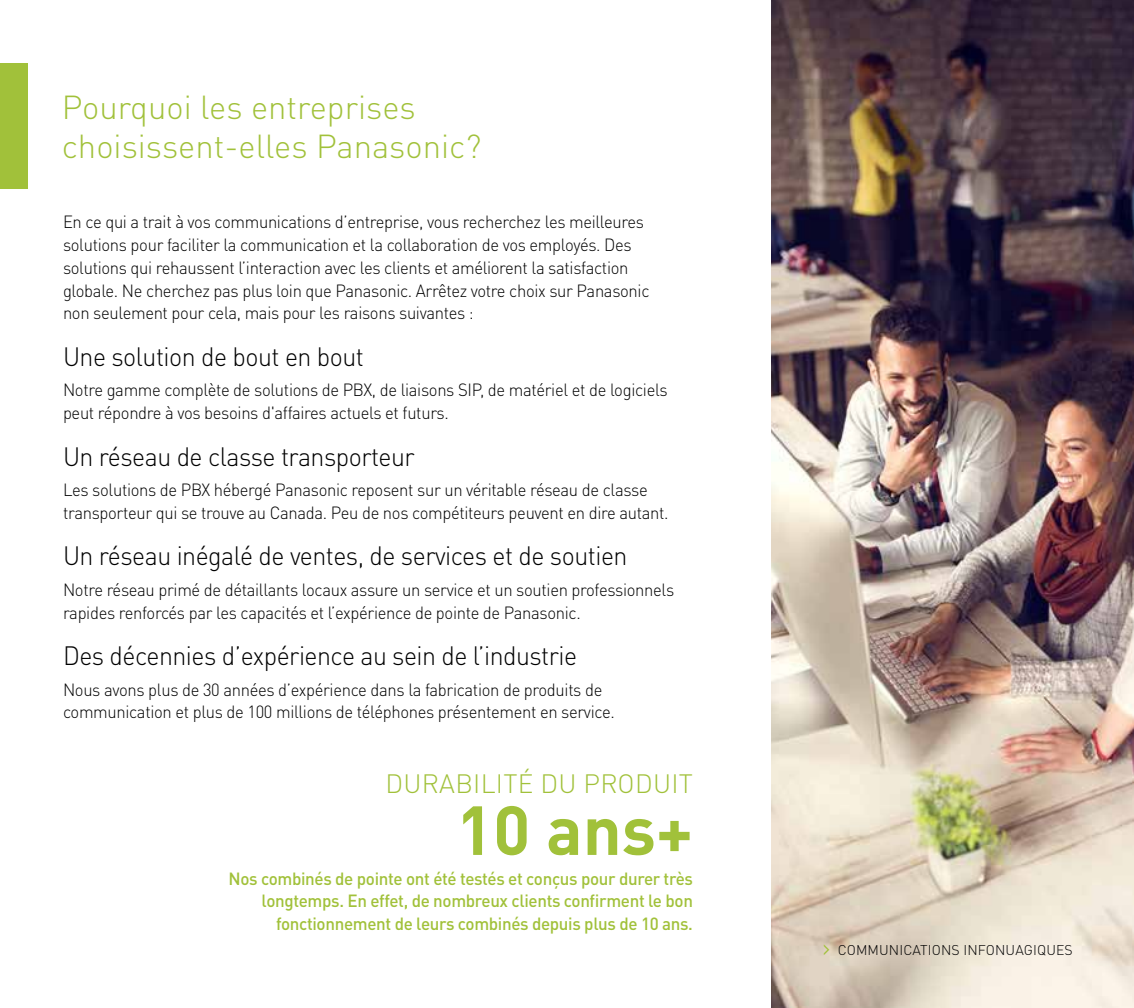
<style>
.page{position:relative;width:1134px;height:1008px;background:#fff}
.page>*{position:absolute;margin:0;border:0;box-sizing:border-box;transform-origin:0 0}
.t1{font:700 68.25px "DINOT";color:#a1c13a}
.t2{font:300 32.9px/39.4px "DINOT";color:#a1c13a}
.t3{font:300 26.25px "DINOT";letter-spacing:-.02em;color:#000;scale:.95 1}
.t4{font:300 26.25px "DINOT";letter-spacing:.01em;color:#a1c13a}
.t5{font:300 17.5px/22.8px "DINOT";letter-spacing:-.02em;color:#000;scale:.95 1}
.t6{font:500 17.5px/22.8px "DINOT";letter-spacing:-.02em;color:#a1c13a;text-align:right}
.t7{font:300 14px "DINOT";letter-spacing:.01em;color:#000}
.s1{font-size:27.3px;color:#a1c13a}
</style>
<div class="page">
<img style="left:771px;top:0;width:363px;height:1008px">
<div style="left:0;top:63px;width:27px;height:126px;background:#a1c13a"></div>
<h2 class="t2" style="left:62px;top:87px;width:421px">Pourquoi les entreprises choisissent-elles Panasonic?</h2>
<p class="t5" style="left:63px;top:211px;width:619px">En ce qui a trait à vos communications d’entreprise, vous recherchez les meilleures solutions pour faciliter la communication et la collaboration de vos employés. Des solutions qui rehaussent l’interaction avec les clients et améliorent la satisfaction globale. Ne cherchez pas plus loin que Panasonic. Arrêtez votre choix sur Panasonic non seulement pour cela, mais pour les raisons suivantes :</p>
<h3 class="t3" style="left:63px;top:340px;width:318px">Une solution de bout en bout</h3>
<p class="t5" style="left:63px;top:379px;width:638px">Notre gamme complète de solutions de PBX, de liaisons SIP, de matériel et de logiciels peut répondre à vos besoins d'affaires actuels et futurs.</p>
<h3 class="t3" style="left:63px;top:440px;width:372px">Un réseau de classe transporteur</h3>
<p class="t5" style="left:63px;top:478px;width:639px">Les solutions de PBX hébergé Panasonic reposent sur un véritable réseau de classe transporteur qui se trouve au Canada. Peu de nos compétiteurs peuvent en dire autant.</p>
<h3 class="t3" style="left:63px;top:540px;width:596px">Un réseau inégalé de ventes, de services et de soutien</h3>
<p class="t5" style="left:63px;top:578px;width:645px">Notre réseau primé de détaillants locaux assure un service et un soutien professionnels rapides renforcés par les capacités et l’expérience de pointe de Panasonic.</p>
<h3 class="t3" style="left:63px;top:640px;width:543px">Des décennies d’expérience au sein de l’industrie</h3>
<p class="t5" style="left:63px;top:678px;width:582px">Nous avons plus de 30 années d’expérience dans la fabrication de produits de communication et plus de 100 millions de téléphones présentement en service.</p>
<h3 class="t4" style="left:385px;top:767px;width:309px">DURABILITÉ DU PRODUIT</h3>
<h1 class="t1" style="left:456px;top:786px;width:238px">10 ans+</h1>
<p class="t6" style="left:229px;top:867px;width:466px">Nos combinés de pointe ont été testés et conçus pour durer très longtemps. En effet, de nombreux clients confirment le bon fonctionnement de leurs combinés depuis plus de 10 ans.</p>
<p class="t7" style="left:822px;top:941px;width:252px"><span class="s1">›</span> COMMUNICATIONS INFONUAGIQUES</p>
</div>
